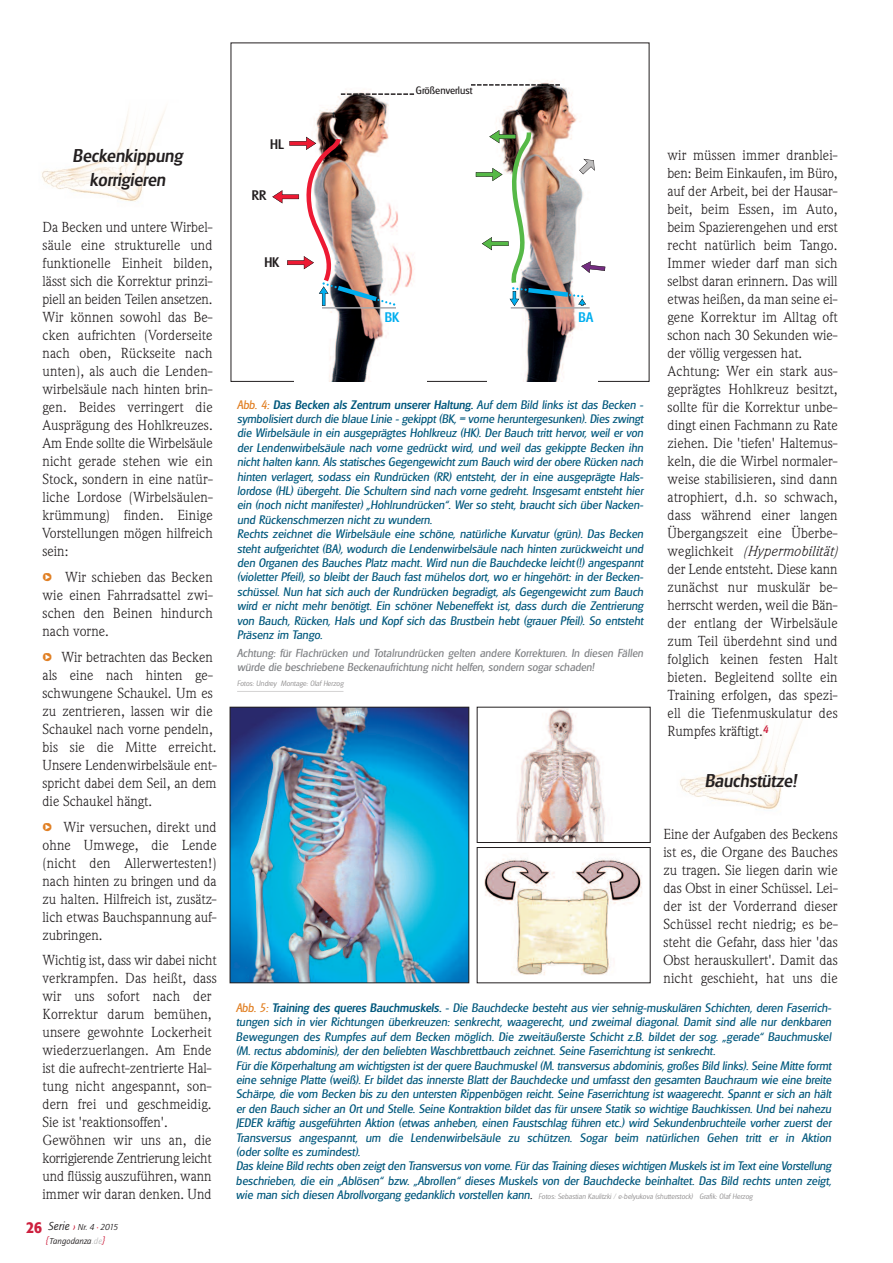
<style>
.page{position:relative;width:893px;height:1263px;background:#fff}
.page>*{position:absolute;margin:0;border:0;box-sizing:border-box;transform-origin:0 0}
.t1{font:500 18px/24px "Iglasgow";color:#231f20;text-align:center}
.t2{font:14.25px/18px "ITC Weidemann Com";letter-spacing:.005em;color:#231f20;text-align:justify}
.t3{font:italic 14.25px "Weidemann";letter-spacing:.01em;color:#231f20}
.t4{font:500 13.5px "Glasgow";color:#231f20}
.t5{font:500 13.5px "Glasgow";color:#00aeef}
.t6{font:12px/14.4px "Iglasgow";color:#00587d}
.t7{font:11.25px/13.5px "Iglasgow";color:#808285}
.t8{font:10.5px "Glasgow";color:#231f20}
.t9{font:italic 9px/13px "Quay Itc T";color:#231f20}
.t10{font:300 7.5px "Iglasgow";color:rgb(35 31 32/.5)}
.s1{font-family:"Kosmik Glyphs";font-size:18px;color:#e18024}
.s2{font-family:"Formata BQ";font-weight:500;font-style:normal;font-stretch:condensed;font-size:16.5px;color:#cd203e}
.s3{font-size:12px}
.s4{font-size:13.5px;color:#cd203e}
.s5{font-family:"Copperplate T";font-weight:500;font-style:normal;font-stretch:condensed;color:#ed1a33}
.s6{font-size:9.75px;color:#cd203e}
.s7{color:rgb(35 31 32/.3)}
.s8{color:#e18024}
.s9{font-weight:500}
.s10{font-family:"ITC Weidemann Com";font-style:normal}
.s11{font-weight:400;font-size:12px;color:#00587d}
.s12{font-weight:400;font-size:12px;color:#231f20}
</style>
<div class="page">
<svg style="left:42px;top:109px;width:123px;height:93px"></svg>
<svg style="left:680px;top:717px;width:123px;height:92px"></svg>
<img style="left:499px;top:80px;width:78px;height:301px">
<img style="left:316px;top:89px;width:99px;height:292px">
<svg style="left:471px;top:84px;width:89px;height:2px"></svg>
<svg style="left:341px;top:93px;width:73px;height:2px"></svg>
<hr style="left:322px;top:307px;width:74px;height:2px;background:#a8a9ad">
<img style="left:272px;top:135px;width:125px;height:172px">
<hr style="left:511px;top:307px;width:79px;height:2px;background:#a8a9ad">
<img style="left:476px;top:128px;width:129px;height:178px">
<img style="left:232px;top:709px;width:235px;height:272px">
<div style="left:230px;top:707px;width:239px;height:276px;border:1px solid #231f20"></div>
<img style="left:516px;top:709px;width:89px;height:132px">
<img style="left:484px;top:856px;width:158px;height:119px">
<hr style="left:237px;top:691px;width:106px;height:1px;background:#d6d5d5">
<h1 class="t1" style="left:73px;top:144px;width:111px">Beckenkippung korrigieren</h1>
<p class="t2" style="left:43px;top:218px;width:172px">Da Becken und untere Wirbel&shy;säule eine strukturelle und funktionelle Einheit bilden, lässt sich die Korrektur prinzi&shy;piell an beiden Teilen ansetzen.<br>Wir können sowohl das Be&shy;cken aufrichten (Vorderseite nach oben, Rückseite nach unten), als auch die Lenden&shy;wirbelsäule nach hinten brin&shy;gen. Beides verringert die Ausprägung des Hohlkreuzes.<br>Am Ende sollte die Wirbelsäule nicht gerade stehen wie ein Stock, sondern in eine natür&shy;liche Lordose (Wirbelsäulen&shy;krümmung) finden. Einige Vorstellungen mögen hilfreich sein:</p>
<p class="t2" style="left:43px;top:569px;width:172px"><span class="s1">U</span> Wir schieben das Becken wie einen Fahrradsattel zwi&shy;schen den Beinen hindurch nach vorne.</p>
<p class="t2" style="left:43px;top:649px;width:176px;text-align:left"><span class="s1">U</span> Wir betrachten das Becken als eine nach hinten ge&shy;schwungene Schaukel. Um es zu zentrieren, lassen wir die<br>Schaukel nach vorne pendeln, bis sie die Mitte erreicht.<br>Unsere Lendenwirbelsäule ent&shy;spricht dabei dem Seil, an dem die Schaukel hängt.</p>
<p class="t2" style="left:43px;top:819px;width:176px"><span class="s1">U</span> Wir versuchen, direkt und ohne Umwege, die Lende (nicht den Allerwertesten!) nach hinten zu bringen und da zu halten. Hilfreich ist, zusätz&shy;lich etwas Bauchspannung auf&shy;zubringen.</p>
<p class="t2" style="left:42px;top:951px;width:176px;text-align:left">Wichtig ist, dass wir dabei nicht verkrampfen. Das heißt, dass wir uns sofort nach der<br>Korrektur darum bemühen, unsere gewohnte Lockerheit wiederzuerlangen. Am Ende ist die aufrecht-zentrierte Hal&shy;tung nicht angespannt, son&shy;dern frei und geschmeidig.<br>Sie ist 'reaktionsoffen'.<br>Gewöhnen wir uns an, die korrigierende Zentrierung leicht und flüssig auszuführen, wann immer wir daran denken. Und</p>
<p class="t9" style="left:46px;top:1221px;width:73px;text-indent:-20px"><span class="s2">26</span> <span class="s3">Serie</span> <span class="s4">›</span> Nr. 4 <span class="s5">·</span> 2015 <span class="s6">{</span>Tangodanza<span class="s7">.de</span><span class="s6">}</span></p>
<p class="t4" style="left:270px;top:136px;width:15px">HL</p>
<p class="t4" style="left:252px;top:187px;width:16px">RR</p>
<p class="t4" style="left:264px;top:254px;width:17px">HK</p>
<p class="t8" style="left:416px;top:84px;width:58px">Größenverlust</p>
<p class="t5" style="left:385px;top:309px;width:16px">BK</p>
<p class="t5" style="left:578px;top:309px;width:16px">BA</p>
<p class="t6" style="left:237px;top:397px;width:408px"><span class="s8">Abb. 4:</span> <span class="s9">Das Becken als Zentrum unserer Haltung.</span> Auf dem Bild links ist das Becken - symbolisiert durch die blaue Linie - gekippt (BK, = vorne heruntergesunken). Dies zwingt die Wirbelsäule in ein ausgeprägtes Hohlkreuz (HK). Der Bauch tritt hervor, weil er von der Lendenwirbelsäule nach vorne gedrückt wird, und weil das gekippte Becken ihn nicht halten kann. Als statisches Gegengewicht zum Bauch wird der obere Rücken nach hinten verlagert, sodass ein Rundrücken (RR) entsteht, der in eine ausgeprägte Hals&shy;lordose (HL) übergeht. Die Schultern sind nach vorne gedreht. Insgesamt entsteht hier ein (noch nicht manifester) „Hohlrundrücken“. Wer so steht, braucht sich über Nacken&shy;und Rückenschmerzen nicht zu wundern.<br>Rechts zeichnet die Wirbelsäule eine schöne, natürliche Kurvatur (grün). Das Becken steht aufgerichtet (BA), wodurch die Lendenwirbelsäule nach hinten zurückweicht und den Organen des Bauches Platz macht. Wird nun die Bauchdecke leicht(!) angespannt (violetter Pfeil), so bleibt der Bauch fast mühelos dort, wo er hingehört: in der Becken&shy;schüssel. Nun hat sich auch der Rundrücken begradigt, als Gegengewicht zum Bauch wird er nicht mehr benötigt. Ein schöner Nebeneffekt ist, dass durch die Zentrierung von Bauch, Rücken, Hals und Kopf sich das Brustbein hebt (grauer Pfeil). So entsteht Präsenz im Tango.</p>
<p class="t7" style="left:237px;top:646px;width:408px">Achtung: für Flachrücken und Totalrundrücken gelten andere Korrekturen. In diesen Fällen würde die beschriebene Beckenaufrichtung nicht helfen, sondern sogar schaden!</p>
<p class="t10" style="left:237px;top:679px;width:108px">Fotos: Undrey Montage: Olaf Herzog</p>
<p class="t2" style="left:667px;top:146px;width:172px;text-align:left">wir müssen immer dranblei&shy;ben: Beim Einkaufen, im Büro, auf der Arbeit, bei der Hausar&shy;beit, beim Essen, im Auto, beim Spazierengehen und erst recht natürlich beim Tango.<br>Immer wieder darf man sich selbst daran erinnern. Das will etwas heißen, da man seine ei&shy;gene Korrektur im Alltag oft schon nach 30 Sekunden wie&shy;der völlig vergessen hat.<br>Achtung: Wer ein stark aus&shy;geprägtes Hohlkreuz besitzt, sollte für die Korrektur unbe&shy;dingt einen Fachmann zu Rate ziehen. Die 'tiefen' Haltemus&shy;keln, die die Wirbel normaler&shy;weise stabilisieren, sind dann atrophiert, d.h. so schwach, dass während einer langen<br>Übergangszeit eine Überbe-</p>
<p class="t3" style="left:668px;top:546px;width:172px"><span class="s10">weglichkeit</span> (Hypermobilität)</p>
<p class="t2" style="left:668px;top:560px;width:172px">der Lende entsteht. Diese kann zunächst nur muskulär be&shy;herrscht werden, weil die Bän&shy;der entlang der Wirbelsäule zum Teil überdehnt sind und folglich keinen festen Halt bieten. Begleitend sollte ein Training erfolgen, das spezi&shy;ell die Tiefenmuskulatur des Rumpfes kräftigt.<sup>4</sup></p>
<h1 class="t1" style="left:705px;top:769px;width:93px">Bauchstütze!</h1>
<p class="t2" style="left:663px;top:825px;width:176px">Eine der Aufgaben des Beckens ist es, die Organe des Bauches zu tragen. Sie liegen darin wie das Obst in einer Schüssel. Lei&shy;der ist der Vorderrand dieser Schüssel recht niedrig; es be&shy;steht die Gefahr, dass hier 'das Obst herauskullert'. Damit das nicht geschieht, hat uns die</p>
<p class="t6" style="left:236px;top:1000px;width:597px"><span class="s8">Abb. 5:</span> <span class="s9">Training des queres Bauchmuskels.</span> - Die Bauchdecke besteht aus vier sehnig-muskulären Schichten, deren Faserrich&shy;tungen sich in vier Richtungen überkreuzen: senkrecht, waagerecht, und zweimal diagonal. Damit sind alle nur denkbaren Bewegungen des Rumpfes auf dem Becken möglich. Die zweitäußerste Schicht z.B. bildet der sog. „gerade“ Bauchmuskel (M. rectus abdominis), der den beliebten Waschbrettbauch zeichnet. Seine Faserrichtung ist senkrecht.<br>Für die Körperhaltung am wichtigsten ist der quere Bauchmuskel (M. transversus abdominis, großes Bild links). Seine Mitte formt eine sehnige Platte (weiß). Er bildet das innerste Blatt der Bauchdecke und umfasst den gesamten Bauchraum wie eine breite Schärpe, die vom Becken bis zu den untersten Rippenbögen reicht. Seine Faserrichtung ist waagerecht. Spannt er sich an hält er den Bauch sicher an Ort und Stelle. Seine Kontraktion bildet das für unsere Statik so wichtige Bauchkissen. Und bei nahezu JEDER kräftig ausgeführten Aktion (etwas anheben, einen Faustschlag führen etc.) wird Sekundenbruchteile vorher zuerst der Transversus angespannt, um die Lendenwirbelsäule zu schützen. Sogar beim natürlichen Gehen tritt er in Aktion (oder sollte es zumindest).<br>Das kleine Bild rechts oben zeigt den Transversus von vorne. Für das Training dieses wichtigen Muskels ist im Text eine Vorstellung beschrieben, die ein „Ablösen“ bzw. „Abrollen“ dieses Muskels von der Bauchdecke beinhaltet. Das Bild rechts unten zeigt,</p>
<p class="t10" style="left:236px;top:1192px;width:518px"><span class="s11">wie man sich diesen Abrollvorgang gedanklich vorstellen kann</span><span class="s12">.</span> Fotos: Sebastian Kaulitzki / e-belyukova (shutterstock) Grafik: Olaf Herzog</p>
</div>
